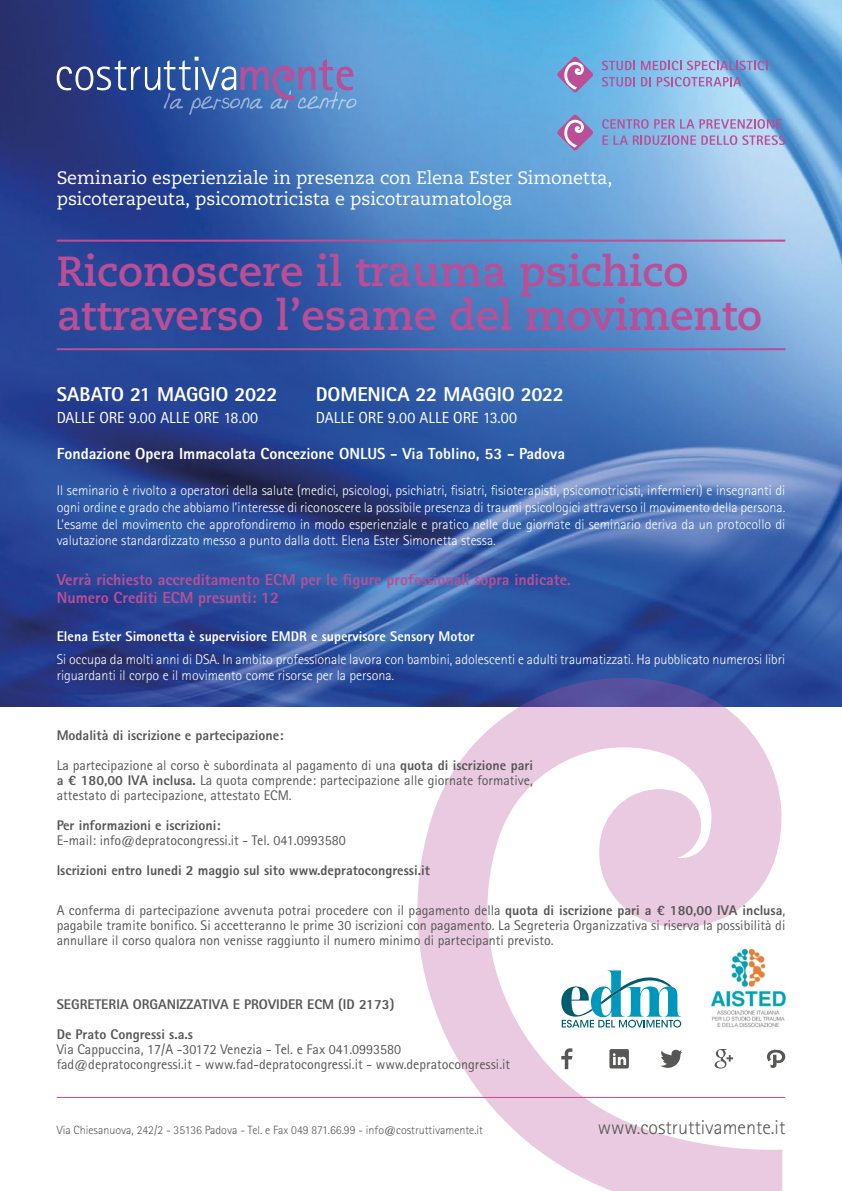
<style>
.page{position:relative;width:842px;height:1191px;background:#fff}
.page>*{position:absolute;margin:0;border:0;box-sizing:border-box;transform-origin:0 0}
.t1{font:700 42px/44px "Caecilia LT Std";color:#ba4e97}
.t2{font:800 20px "Rotis Sans Serif Std";letter-spacing:-.005em;color:#fff}
.t3{font:300 20px "Rotis Sans Serif Std";color:#575756}
.t4{font:18px/21px "Caecilia LT Std";letter-spacing:-.01em;color:#fff}
.t5{font:800 16px/18px "Rotis Sans Serif Std";color:#ba4e97}
.t6{font:800 16px "Rotis Sans Serif Std";color:#fff}
.t7{font:16px "Rotis Sans Serif Std";letter-spacing:.005em;color:#fff}
.t8{font:300 14px/16.8px "Rotis Sans Serif Std";color:#fff}
.t9{font:14px/15px "Rotis Sans Serif Std";color:#575756}
.t10{font:800 14px/30px "Rotis Sans Serif Std";color:#575756}
.t11{font:800 14px "Rotis Sans Serif Std";color:#fff}
.t12{font:300 12px "Rotis Sans Serif Std";color:#575756}
.s1{font-weight:400}
.s2{font-weight:800}
</style>
<div class="page">
<img style="left:0;top:0;width:842px;height:706px">
<svg style="left:416px;top:678px;width:367px;height:513px"></svg>
<hr style="left:57px;top:1097px;width:728px;height:1px;background:#ba4e97">
<svg style="left:561px;top:1048px;width:11px;height:21px"></svg>
<svg style="left:660px;top:1049px;width:23px;height:22px"></svg>
<svg style="left:715px;top:1049px;width:18px;height:19px"></svg>
<svg style="left:609px;top:1049px;width:20px;height:19px"></svg>
<svg style="left:765px;top:1047px;width:21px;height:21px"></svg>
<svg style="left:57px;top:57px;width:299px;height:58px;background:#516bac"></svg>
<svg style="left:602px;top:61px;width:33px;height:9px"></svg>
<svg style="left:641px;top:61px;width:40px;height:9px"></svg>
<svg style="left:687px;top:61px;width:80px;height:9px"></svg>
<svg style="left:602px;top:77px;width:33px;height:9px"></svg>
<svg style="left:641px;top:77px;width:10px;height:9px"></svg>
<svg style="left:657px;top:77px;width:84px;height:9px"></svg>
<svg style="left:557px;top:56px;width:36px;height:37px"></svg>
<svg style="left:602px;top:119px;width:180px;height:10px;background:#a199cc"></svg>
<svg style="left:602px;top:135px;width:183px;height:10px;background:#a49ccd"></svg>
<svg style="left:557px;top:114px;width:36px;height:37px"></svg>
<hr style="left:57px;top:240px;width:728px;height:2px;background:#ba4e97">
<hr style="left:57px;top:348px;width:728px;height:2px;background:#ba4e97">
<img style="left:709px;top:945px;width:78px;height:83px">
<svg style="left:561px;top:970px;width:120px;height:57px"></svg>
<p class="t4" style="left:57px;top:168px;width:557px">Seminario esperienziale in presenza con Elena Ester Simonetta, psicoterapeuta, psicomotricista e psicotraumatologa</p>
<h1 class="t1" style="left:57px;top:250px;width:707px">Riconoscere il trauma psichico attraverso l’esame del movimento</h1>
<h2 class="t2" style="left:57px;top:382px;width:223px">SABATO 21 MAGGIO 2022</h2>
<p class="t7" style="left:57px;top:408px;width:203px">DALLE ORE 9.00 ALLE ORE 18.00</p>
<h2 class="t2" style="left:316px;top:382px;width:250px">DOMENICA 22 MAGGIO 2022</h2>
<p class="t7" style="left:316px;top:408px;width:203px">DALLE ORE 9.00 ALLE ORE 13.00</p>
<p class="t6" style="left:57px;top:444px;width:510px">Fondazione Opera Immacolata Concezione ONLUS - Via Toblino, 53 - Padova</p>
<p class="t8" style="left:57px;top:482px;width:730px;text-align:justify">Il seminario è rivolto a operatori della salute (medici, psicologi, psichiatri, fisiatri, fisioterapisti, psicomotricisti, infermieri) e insegnanti di ogni ordine e grado che abbiamo l’interesse di riconoscere la possibile presenza di traumi psicologici attraverso il movimento della persona.<br>L’esame del movimento che approfondiremo in modo esperienziale e pratico nelle due giornate di seminario deriva da un protocollo di valutazione standardizzato messo a punto dalla dott. Elena Ester Simonetta stessa.</p>
<p class="t5" style="left:57px;top:570px;width:516px">Verrà richiesto accreditamento ECM per le figure professionali sopra indicate.<br>Numero Crediti ECM presunti: 12</p>
<p class="t11" style="left:57px;top:627px;width:419px">Elena Ester Simonetta è supervisiore EMDR e supervisore Sensory Motor</p>
<p class="t8" style="left:57px;top:650px;width:730px">Si occupa da molti anni di DSA. In ambito professionale lavora con bambini, adolescenti e adulti traumatizzati. Ha pubblicato numerosi libri riguardanti il corpo e il movimento come risorse per la persona.</p>
<p class="t10" style="left:57px;top:720px;width:478px">Modalità di iscrizione e partecipazione:<br><span class="s1">La partecipazione al corso è subordinata al pagamento di una</span> quota di iscrizione pari</p>
<p class="t9" style="left:57px;top:773px;width:478px"><span class="s2">a € 180,00 IVA inclusa.</span> La quota comprende: partecipazione alle giornate formative, attestato di partecipazione, attestato ECM.</p>
<p class="t10" style="left:57px;top:810px;width:165px">Per informazioni e iscrizioni:</p>
<p class="t9" style="left:57px;top:833px;width:290px">E-mail: info@depratocongressi.it - Tel. 041.0993580</p>
<p class="t10" style="left:57px;top:855px;width:375px">Iscrizioni entro lunedi 2 maggio sul sito www.depratocongressi.it</p>
<p class="t9" style="left:57px;top:903px;width:730px;text-align:justify">A conferma di partecipazione avvenuta potrai procedere con il pagamento della <span class="s2">quota di iscrizione pari a € 180,00 IVA inclusa</span>, pagabile tramite bonifico. Si accetteranno le prime 30 iscrizioni con pagamento. La Segreteria Organizzativa si riserva la possibilità di annullare il corso qualora non venisse raggiunto il numero minimo di partecipanti previsto.</p>
<p class="t10" style="left:57px;top:989px;width:339px">SEGRETERIA ORGANIZZATIVA E PROVIDER ECM (ID 2173)<br>De Prato Congressi s.a.s</p>
<p class="t9" style="left:57px;top:1041px;width:455px">Via Cappuccina, 17/A -30172 Venezia - Tel. e Fax 041.0993580 fad@depratocongressi.it - www.fad-depratocongressi.it - www.depratocongressi.it</p>
<p class="t12" style="left:57px;top:1123px;width:428px">Via Chiesanuova, 242/2 - 35136 Padova - Tel. e Fax 049 871.66.99 - info@costruttivamente.it</p>
<h2 class="t3" style="left:598px;top:1116px;width:189px">www.costruttivamente.it</h2>
</div>
